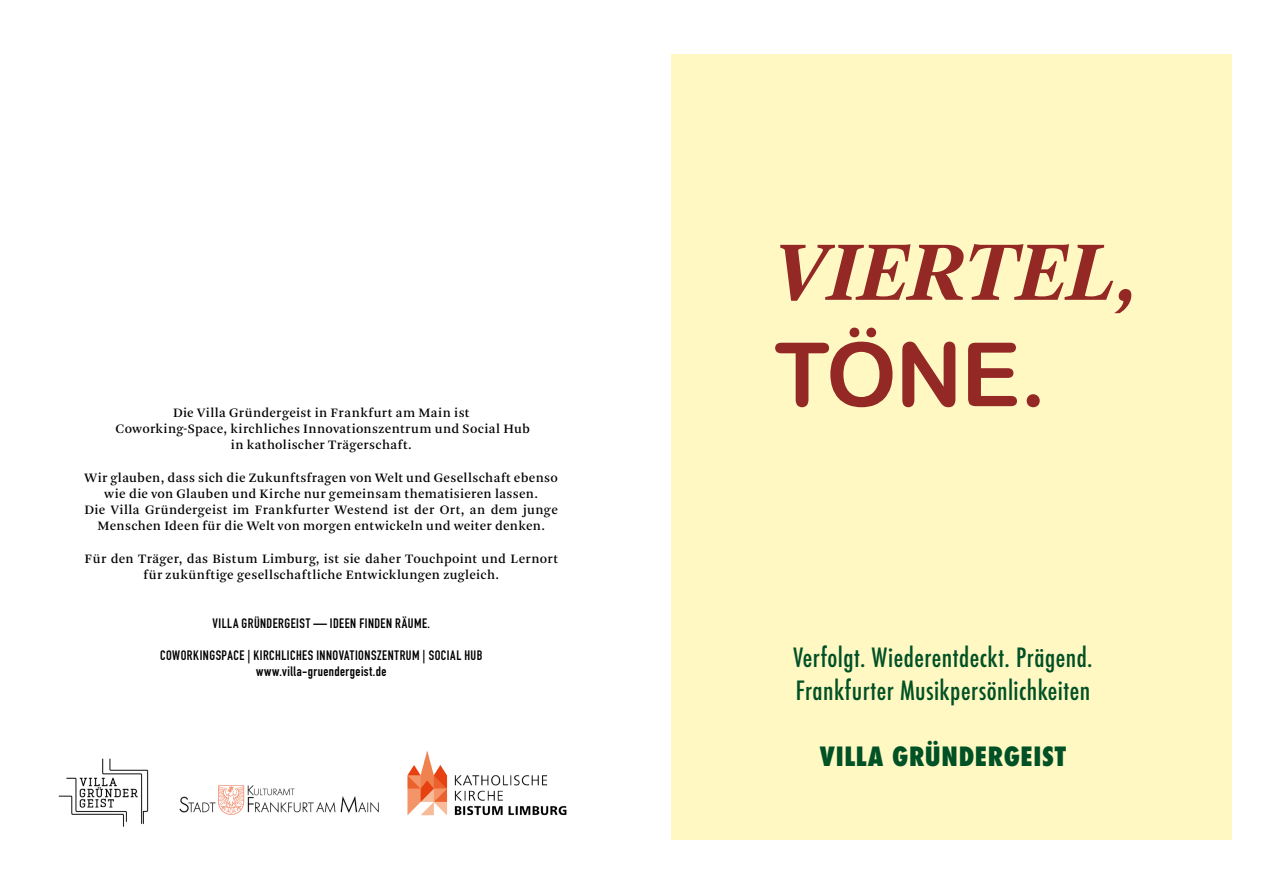
<style>
.page{position:relative;width:1263px;height:893px;background:#fff}
.page>*{position:absolute;margin:0;border:0;box-sizing:border-box;transform-origin:0 0}
.t1{font:italic 700 88.65px "Arnhem";letter-spacing:-.015em;color:#932825}
.t2{font:88.65px "Arial Rounded MT Bold";color:#932825}
.t3{font:500 condensed 25.8px/33.3px "Futura";letter-spacing:.015em;color:#005125}
.t4{font:800 condensed 25.8px "Futura";letter-spacing:.025em;color:#005125}
.t5{font:13.5px/16.2px "Arnhem";letter-spacing:.025em;color:#000;text-align:center}
.t6{font:700 13.5px/16.2px "DIN Condensed";letter-spacing:.035em;color:#000;text-align:center}
</style>
<div class="page">
<div style="left:671px;top:54px;width:560px;height:785px;background:#fff8bd"></div>
<img style="left:58px;top:758px;width:91px;height:69px">
<img style="left:179px;top:785px;width:200px;height:30px">
<img style="left:407px;top:751px;width:160px;height:65px">
<p class="t5" style="left:116px;top:405px;width:416px">Die Villa Gründergeist in Frankfurt am Main ist<br>Coworking-Space, kirchliches Innovationszentrum und Social Hub in katholischer Trägerschaft.</p>
<p class="t5" style="left:85px;top:470px;width:475px">Wir glauben, dass sich die Zukunftsfragen von Welt und Gesellschaft ebenso wie die von Glauben und Kirche nur gemeinsam thematisieren lassen.<br>Die Villa Gründergeist im Frankfurter Westend ist der Ort, an dem junge Menschen Ideen für die Welt von morgen entwickeln und weiter denken.</p>
<p class="t5" style="left:85px;top:551px;width:475px">Für den Träger, das Bistum Limburg, ist sie daher Touchpoint und Lernort für zukünftige gesellschaftliche Entwicklungen zugleich.</p>
<p class="t6" style="left:212px;top:615px;width:219px">VILLA GRÜNDERGEIST — IDEEN FINDEN RÄUME.</p>
<p class="t6" style="left:160px;top:647px;width:324px">COWORKINGSPACE | KIRCHLICHES INNOVATIONSZENTRUM | SOCIAL HUB www.villa-gruendergeist.de</p>
<h1 class="t1" style="left:774px;top:223px;width:365px">VIERTEL,</h1>
<h1 class="t2" style="left:774px;top:322px;width:274px">TÖNE.</h1>
<h2 class="t3" style="left:793px;top:640px;width:301px">Verfolgt. Wiederentdeckt. Prägend.<br>Frankfurter Musikpersönlichkeiten</h2>
<h2 class="t4" style="left:820px;top:739px;width:248px">VILLA GRÜNDERGEIST</h2>
</div>
